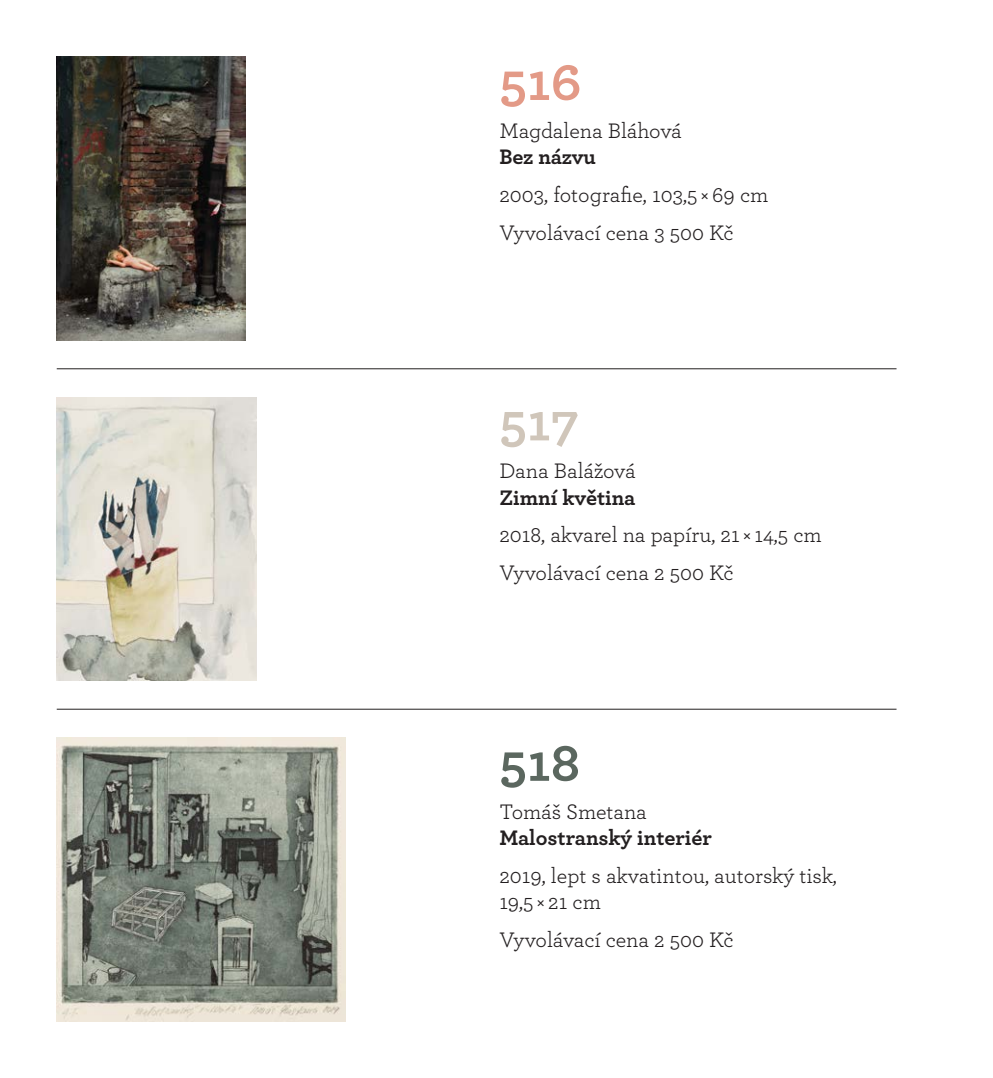
<style>
.page{position:relative;width:993px;height:1078px;background:#fff}
.page>*{position:absolute;margin:0;border:0;box-sizing:border-box;transform-origin:0 0}
.t1{font:700 54px "Archer";color:#5b675f}
.t2{font:700 54px "Archer";color:#d0c6ba}
.t3{font:700 54px "Archer";color:#e39a87}
.t4{font:22px/37.8px "Archer";color:#231f20}
.t5{font:700 22px "Archer";color:#231f20}
</style>
<div class="page">
<img style="left:57px;top:57px;width:189px;height:283px">
<img style="left:57px;top:737px;width:289px;height:283px">
<img style="left:57px;top:397px;width:199px;height:283px">
<hr style="left:57px;top:368px;width:839px;height:1px;background:#231f20">
<hr style="left:57px;top:708px;width:839px;height:1px;background:#231f20">
<h1 class="t3" style="left:499px;top:39px;width:83px">516</h1>
<p class="t4" style="left:499px;top:110px;width:184px">Magdalena Bláhová</p>
<p class="t5" style="left:499px;top:139px;width:98px">Bez názvu</p>
<p class="t4" style="left:499px;top:175px;width:270px">2003, fotografie, 103‚5 × 69 cm<br>Vyvolávací cena 3 500 Kč</p>
<h1 class="t2" style="left:499px;top:379px;width:82px">517</h1>
<p class="t4" style="left:499px;top:451px;width:138px">Dana Balážová</p>
<p class="t5" style="left:499px;top:480px;width:138px">Zimní květina</p>
<p class="t4" style="left:499px;top:515px;width:324px">2018, akvarel na papíru, 21 × 14‚5 cm<br>Vyvolávací cena 2 500 Kč</p>
<h1 class="t1" style="left:499px;top:720px;width:82px">518</h1>
<p class="t4" style="left:499px;top:791px;width:149px">Tomáš Smetana</p>
<p class="t5" style="left:499px;top:820px;width:214px">Malostranský interiér</p>
<p class="t4" style="left:499px;top:861px;width:339px;line-height:26.4px">2019, lept s akvatintou, autorský tisk,<br>19‚5 × 21 cm</p>
<p class="t4" style="left:499px;top:919px;width:236px">Vyvolávací cena 2 500 Kč</p>
</div>
